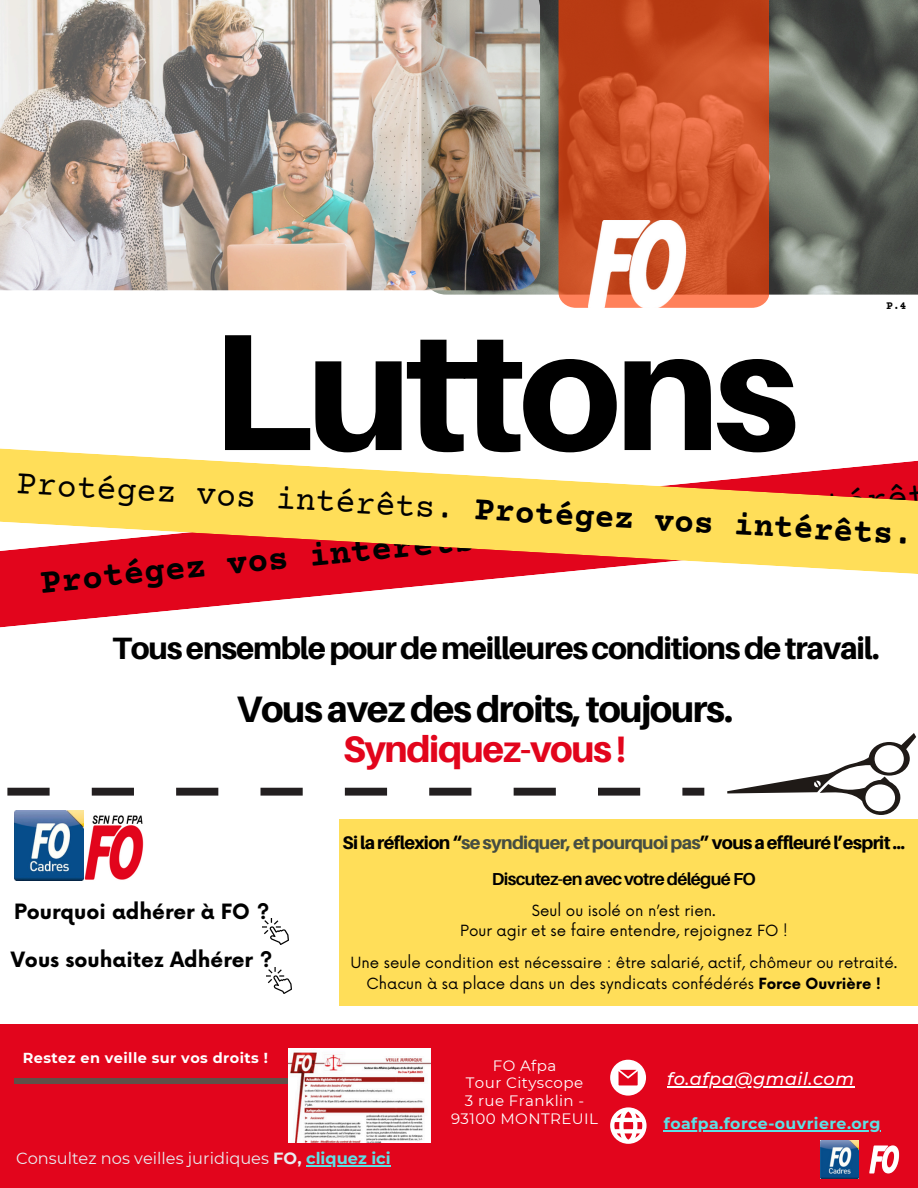
<style>
.page{position:relative;width:918px;height:1188px;background:#fff}
.page>*{position:absolute;margin:0;border:0;box-sizing:border-box;transform-origin:0 0}
.t1{font:800 166.35px "Aileron";letter-spacing:-.035em;color:#000}
.t2{font:800 36.9px "Aileron";letter-spacing:-.035em;color:#000}
.t3{font:800 36.9px "Aileron";letter-spacing:-.035em;color:#e2051c}
.t4{font:700 34.65px "Courier Prime";color:#000}
.t5{font:33.3px "Courier Prime";color:#000}
.t6{font:800 30.9px "Aileron";letter-spacing:-.035em;color:#000}
.t7{font:700 20.55px "Now";color:#000}
.t8{font:800 18.15px "Aileron";letter-spacing:-.035em;color:#000}
.t9{font:italic 500 17.7px "Montserrat";letter-spacing:.03em;color:#fff}
.t10{font:700 17.4px "Aileron";letter-spacing:-.035em;color:#000}
.t11{font:16.2px "Montserrat";color:#e9ecf0}
.t12{font:700 15.75px "Montserrat";letter-spacing:.03em;color:#5ce1e6}
.t13{font:15px/20.9px "Now";color:#000;text-align:center}
.t14{font:15px/17.7px "Montserrat";letter-spacing:.03em;color:#fff;text-align:center}
.t15{font:700 14.4px "Montserrat";letter-spacing:.03em;color:#fff}
.s1{font-weight:400}
.s2{font-weight:700}
.s3{color:#454d42}
.s4{font-weight:700;color:#5ce1e6}
</style>
<div class="page">
<img style="left:421px;top:0;width:497px;height:295px">
<svg style="left:558px;top:0;width:211px;height:308px"></svg>
<img style="left:0;top:0;width:540px;height:290px">
<img style="left:587px;top:221px;width:102px;height:86px">
<svg style="left:0;top:575px;width:531px;height:53px"></svg>
<svg style="left:0;top:448px;width:918px;height:127px;fill:#ffde59"></svg>
<img style="left:84px;top:815px;width:60px;height:65px">
<img style="left:263px;top:919px;width:25px;height:25px">
<img style="left:14px;top:810px;width:70px;height:70px">
<img style="left:266px;top:968px;width:26px;height:25px">
<div style="left:339px;top:819px;width:579px;height:187px;background:#ffde59"></div>
<svg style="left:727px;top:733px;width:189px;height:82px"></svg>
<svg style="left:7px;top:788px;width:697px;height:8px"></svg>
<div style="left:0;top:1024px;width:918px;height:164px;background:#e2051c"></div>
<svg style="left:610px;top:1060px;width:36px;height:36px"></svg>
<svg style="left:610px;top:1107px;width:36px;height:36px"></svg>
<hr style="left:667px;top:1086px;width:188px;height:2px;background:#fff">
<hr style="left:664px;top:1130px;width:217px;height:2px;background:#5ce1e6">
<img style="left:870px;top:1145px;width:30px;height:29px">
<div style="left:14px;top:1078px;width:359px;height:6px;background:#605048"></div>
<img style="left:289px;top:1048px;width:141px;height:95px">
<hr style="left:306px;top:1165px;width:85px;height:1px;background:#5ce1e6">
<img style="left:821px;top:1140px;width:38px;height:39px">
<p class="t1" style="left:211px;top:289px;width:589px">Luttons</p>
<h3 class="t4" style="left:39px;top:567px;width:893px;rotate:-6deg">Protégez vos intérêts. <span class="s1">Protégez vos intérêt</span></h3>
<p class="t5" style="left:18px;top:468px;width:899px;rotate:3deg">Protégez vos intérêts. <span class="s2">Protégez vos intérêts.</span></p>
<p class="t6" style="left:112px;top:629px;width:769px">Tousensemblepourdemeilleuresconditionsdetravail.</p>
<p class="t2" style="left:236px;top:687px;width:498px">Vousavezdesdroits,toujours.</p>
<h5 class="t3" style="left:343px;top:727px;width:285px">Syndiquez-vous!</h5>
<h3 class="t8" style="left:343px;top:831px;width:564px">Silaréflexion“<span class="s3">sesyndiquer,etpourquoipas</span>”vousaeffleurél’esprit...</h3>
<p class="t7" style="left:14px;top:900px;width:257px">Pourquoi adhérer à FO ?</p>
<h1 class="t7" style="left:11px;top:948px;width:263px">Vous souhaitez Adhérer ?</h1>
<p class="t15" style="left:23px;top:1049px;width:247px">Restez en veille sur vos droits !</p>
<h3 class="t10" style="left:492px;top:868px;width:266px">Discutez-en avec votre délégué FO</h3>
<p class="t13" style="left:532px;top:901px;width:185px">Seul ou isolé on n’est rien.</p>
<h2 class="t13" style="left:460px;top:921px;width:329px">Pour agir et se faire entendre, rejoignez FO !</h2>
<h4 class="t13" style="left:350px;top:953px;width:548px">Une seule condition est nécessaire : être salarié, actif, chômeur ou retraité.<br>Chacun à sa place dans un des syndicats confédérés <span class="s2">Force Ouvrière !</span></h4>
<h3 class="t14" style="left:493px;top:1056px;width:65px">FO Afpa</h3>
<h3 class="t14" style="left:466px;top:1074px;width:119px">Tour Cityscope</h3>
<p class="t14" style="left:451px;top:1092px;width:148px">3 rue Franklin -<br>93100 MONTREUIL</p>
<p class="t9" style="left:667px;top:1068px;width:189px">fo.afpa@gmail.com</p>
<p class="t12" style="left:664px;top:1114px;width:218px">foafpa.force-ouvriere.org</p>
<h5 class="t11" style="left:16px;top:1148px;width:376px">Consultez nos veilles juridiques <span class="s2">FO,</span> <span class="s4">cliquez ici</span></h5>
</div>
